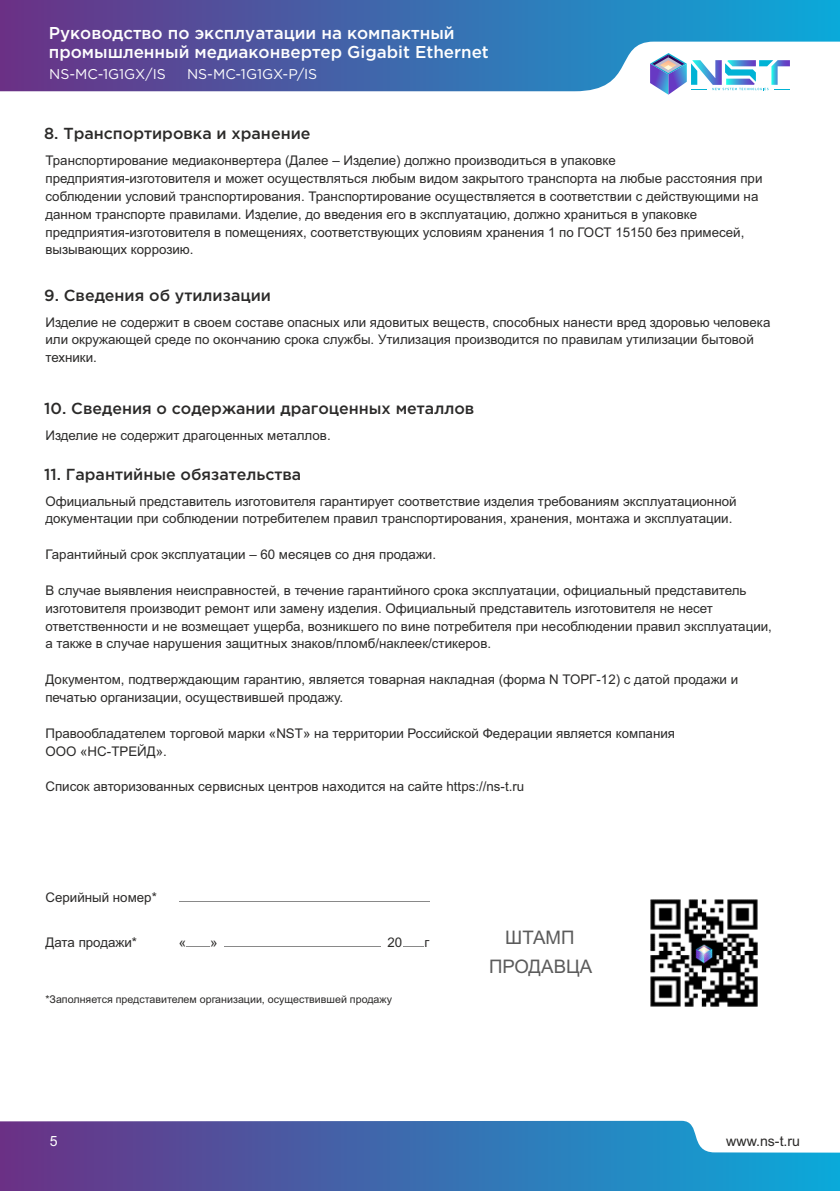
<style>
.page{position:relative;width:840px;height:1191px;background:#fff}
.page>*{position:absolute;margin:0;border:0;box-sizing:border-box;transform-origin:0 0}
.t1{font:18.6px/28.8px "Arial";color:#5b5b5b;text-align:center}
.t2{font:500 17.2px/19px "Gotham Pro";color:#fefefe}
.t3{font:500 16px "Gotham Pro";color:#2b2a29}
.t4{font:14.2px "Gotham Pro";color:#fefefe}
.t5{font:14.2px "Arial";color:#2b2a29}
.t6{font:14.2px "Arial";color:#fefefe}
.t7{font:13.4px/17.8px "Arial";color:#2b2a29}
.t8{font:10.6px "Arial";color:#2b2a29}
</style>
<div class="page">
<svg style="left:0;top:1120px;width:839px;height:71px;background:#4f76b3"></svg>
<img style="left:650px;top:899px;width:108px;height:108px">
<hr style="left:179px;top:901px;width:251px;height:1px;background:#898989">
<svg style="left:186px;top:946px;width:23px;height:1px"></svg>
<hr style="left:224px;top:946px;width:156px;height:1px;background:#898989">
<svg style="left:403px;top:946px;width:21px;height:1px"></svg>
<svg style="left:0;top:0;width:839px;height:91px;background:#4f71b0"></svg>
<svg style="left:649px;top:53px;width:140px;height:42px"></svg>
<p class="t2" style="left:49px;top:25px;width:441px">Руководство по эксплуатации на компактный промышленный медиаконвертер Gigabit Ethernet</p>
<p class="t4" style="left:49px;top:68px;width:118px">NS-MC-1G1GX/IS</p>
<p class="t4" style="left:187px;top:68px;width:132px">NS-MC-1G1GX-P/IS</p>
<p class="t3" style="left:44px;top:126px;width:267px">8. Транспортировка и хранение</p>
<p class="t7" style="left:45px;top:153px;width:718px">Транспортирование медиаконвертера (Далее – Изделие) должно производиться в упаковке предприятия-изготовителя и может осуществляться любым видом закрытого транспорта на любые расстояния при соблюдении условий транспортирования. Транспортирование осуществляется в соответствии с действующими на данном транспорте правилами. Изделие, до введения его в эксплуатацию, должно храниться в упаковке предприятия-изготовителя в помещениях, соответствующих условиям хранения 1 по ГОСТ 15150 без примесей, вызывающих коррозию.</p>
<p class="t3" style="left:44px;top:288px;width:228px">9. Сведения об утилизации</p>
<p class="t7" style="left:45px;top:314px;width:726px">Изделие не содержит в своем составе опасных или ядовитых веществ, способных нанести вред здоровью человека или окружающей среде по окончанию срока службы. Утилизация производится по правилам утилизации бытовой техники.</p>
<p class="t3" style="left:44px;top:401px;width:431px">10. Сведения о содержании драгоценных металлов</p>
<p class="t7" style="left:45px;top:428px;width:286px">Изделие не содержит драгоценных металлов.</p>
<p class="t3" style="left:44px;top:467px;width:258px">11. Гарантийные обязательства</p>
<p class="t7" style="left:45px;top:493px;width:692px">Официальный представитель изготовителя гарантирует соответствие изделия требованиям эксплуатационной документации при соблюдении потребителем правил транспортирования, хранения, монтажа и эксплуатации.</p>
<p class="t7" style="left:45px;top:547px;width:392px">Гарантийный срок эксплуатации – 60 месяцев со дня продажи.</p>
<p class="t7" style="left:45px;top:582px;width:727px">В случае выявления неисправностей, в течение гарантийного срока эксплуатации, официальный представитель изготовителя производит ремонт или замену изделия. Официальный представитель изготовителя не несет ответственности и не возмещает ущерба, возникшего по вине потребителя при несоблюдении правил эксплуатации, а также в случае нарушения защитных знаков/пломб/наклеек/стикеров.</p>
<p class="t7" style="left:45px;top:672px;width:694px">Документом, подтверждающим гарантию, является товарная накладная (форма N ТОРГ-12) с датой продажи и печатью организации, осуществившей продажу.</p>
<p class="t7" style="left:45px;top:725px;width:630px">Правообладателем торговой марки «NST» на территории Российской Федерации является компания<br>ООО «НС-ТРЕЙД».</p>
<p class="t7" style="left:45px;top:779px;width:480px">Список авторизованных сервисных центров находится на сайте https://ns-t.ru</p>
<p class="t7" style="left:45px;top:889px;width:113px">Серийный номер*</p>
<p class="t7" style="left:45px;top:934px;width:93px">Дата продажи*</p>
<p class="t7" style="left:179px;top:934px;width:9px">«</p>
<p class="t7" style="left:210px;top:934px;width:9px">»</p>
<p class="t7" style="left:387px;top:934px;width:16px">20</p>
<p class="t7" style="left:424px;top:934px;width:6px">г</p>
<h1 class="t1" style="left:489px;top:924px;width:105px">ШТАМП<br>ПРОДАВЦА</h1>
<p class="t8" style="left:45px;top:995px;width:348px">*Заполняется представителем организации, осуществившей продажу</p>
<p class="t6" style="left:50px;top:1135px;width:9px">5</p>
<p class="t5" style="left:725px;top:1135px;width:75px">www.ns-t.ru</p>
</div>
